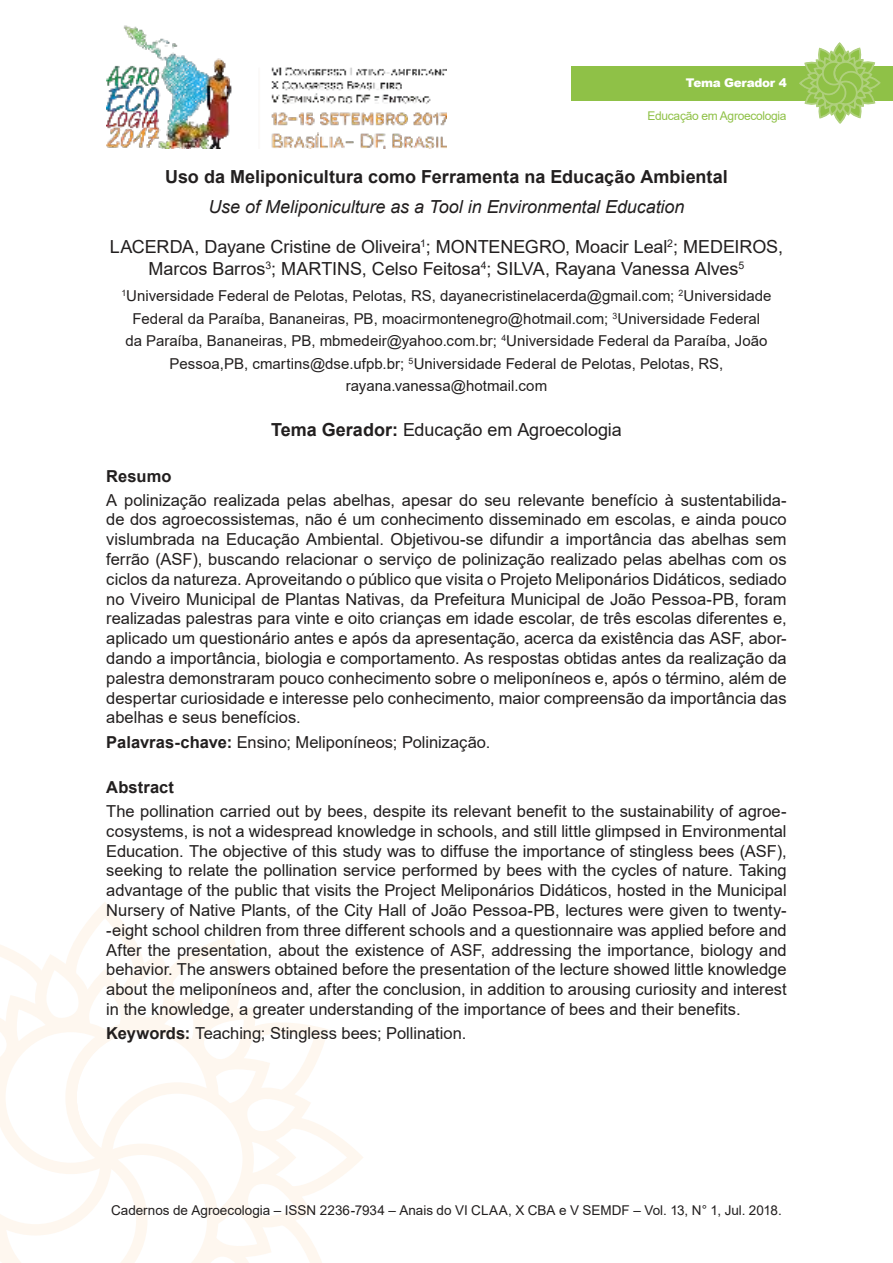
<style>
.page{position:relative;width:893px;height:1263px;background:#fff}
.page>*{position:absolute;margin:0;border:0;box-sizing:border-box;transform-origin:0 0}
.t1{font:18px/39.6px "Arial";letter-spacing:-.005em;color:#221f1f;text-align:center}
.t2{font:700 18px "Arial";color:#221f1f}
.t3{font:16.5px/19.8px "Arial";color:#221f1f;text-align:justify}
.t4{font:700 16.5px "Arial";letter-spacing:.005em;color:#221f1f}
.t5{font:15px/22.5px "Arial";color:#221f1f;text-align:center}
.t6{font:13.5px "Arial";color:#221f1f}
.t7{font:12px "Arial";letter-spacing:-.025em;color:#8fc147}
.t8{font:900 12px "Arial";letter-spacing:-.025em;color:#fff}
.s1{font-style:italic}
.s2{font-weight:700}
</style>
<div class="page">
<img style="left:106px;top:25px;width:340px;height:124px">
<svg style="left:0;top:910px;width:363px;height:353px"></svg>
<div style="left:571px;top:66px;width:322px;height:34px;background:#8fc147"></div>
<svg style="left:798px;top:43px;width:83px;height:81px"></svg>
<p class="t8" style="left:686px;top:76px;width:102px">Tema Gerador 4</p>
<p class="t7" style="left:647px;top:112px;width:141px">Educação em Agroecologia</p>
<p class="t2" style="left:165px;top:170px;width:564px">Uso da Meliponicultura como Ferramenta na Educação Ambiental</p>
<p class="t1" style="left:110px;top:189px;width:675px"><span class="s1">Use of Meliponiculture as a Tool in Environmental Education<br></span>LACERDA, Dayane Cristine de Oliveira<sup>1</sup>; MONTENEGRO, Moacir Leal<sup>2</sup>; MEDEIROS,</p>
<p class="t1" style="left:149px;top:250px;width:597px">Marcos Barros<sup>3</sup>; MARTINS, Celso Feitosa<sup>4</sup>; SILVA, Rayana Vanessa Alves<sup>5</sup></p>
<p class="t5" style="left:122px;top:286px;width:651px"><sup>1</sup>Universidade Federal de Pelotas, Pelotas, RS, dayanecristinelacerda@gmail.com; <sup>2</sup>Universidade Federal da Paraíba, Bananeiras, PB, moacirmontenegro@hotmail.com; <sup>3</sup>Universidade Federal<br>da Paraíba, Bananeiras, PB, mbmedeir@yahoo.com.br; <sup>4</sup>Universidade Federal da Paraíba, João Pessoa,PB, cmartins@dse.ufpb.br; <sup>5</sup>Universidade Federal de Pelotas, Pelotas, RS, rayana.vanessa@hotmail.com</p>
<p class="t1" style="left:271px;top:412px;width:352px"><span class="s2">Tema Gerador:</span> Educação em Agroecologia</p>
<p class="t4" style="left:106px;top:470px;width:67px">Resumo</p>
<p class="t3" style="left:106px;top:491px;width:682px">A polinização realizada pelas abelhas, apesar do seu relevante benefício à sustentabilida&shy;de dos agroecossistemas, não é um conhecimento disseminado em escolas, e ainda pouco vislumbrada na Educação Ambiental. Objetivou-se difundir a importância das abelhas sem ferrão (ASF), buscando relacionar o serviço de polinização realizado pelas abelhas com os ciclos da natureza. Aproveitando o público que visita o Projeto Meliponários Didáticos, sediado no Viveiro Municipal de Plantas Nativas, da Prefeitura Municipal de João Pessoa-PB, foram realizadas palestras para vinte e oito crianças em idade escolar, de três escolas diferentes e, aplicado um questionário antes e após da apresentação, acerca da existência das ASF, abor&shy;dando a importância, biologia e comportamento. As respostas obtidas antes da realização da palestra demonstraram pouco conhecimento sobre o meliponíneos e, após o término, além de despertar curiosidade e interesse pelo conhecimento, maior compreensão da importância das abelhas e seus benefícios.</p>
<p class="t3" style="left:106px;top:733px;width:386px"><span class="s2">Palavras-chave:</span> Ensino; Meliponíneos; Polinização.</p>
<p class="t4" style="left:106px;top:781px;width:69px">Abstract</p>
<p class="t3" style="left:106px;top:803px;width:682px">The pollination carried out by bees, despite its relevant benefit to the sustainability of agroe&shy;cosystems, is not a widespread knowledge in schools, and still little glimpsed in Environmental Education. The objective of this study was to diffuse the importance of stingless bees (ASF), seeking to relate the pollination service performed by bees with the cycles of nature. Taking advantage of the public that visits the Project Meliponários Didáticos, hosted in the Municipal Nursery of Native Plants, of the City Hall of João Pessoa-PB, lectures were given to twenty--eight school children from three different schools and a questionnaire was applied before and After the presentation, about the existence of ASF, addressing the importance, biology and behavior. The answers obtained before the presentation of the lecture showed little knowledge about the meliponíneos and, after the conclusion, in addition to arousing curiosity and interest in the knowledge, a greater understanding of the importance of bees and their benefits.</p>
<p class="t3" style="left:106px;top:1025px;width:361px"><span class="s2">Keywords:</span> Teaching; Stingless bees; Pollination.</p>
<p class="t6" style="left:111px;top:1205px;width:672px">Cadernos de Agroecologia – ISSN 2236-7934 – Anais do VI CLAA, X CBA e V SEMDF – Vol. 13, N° 1, Jul. 2018.</p>
</div>
